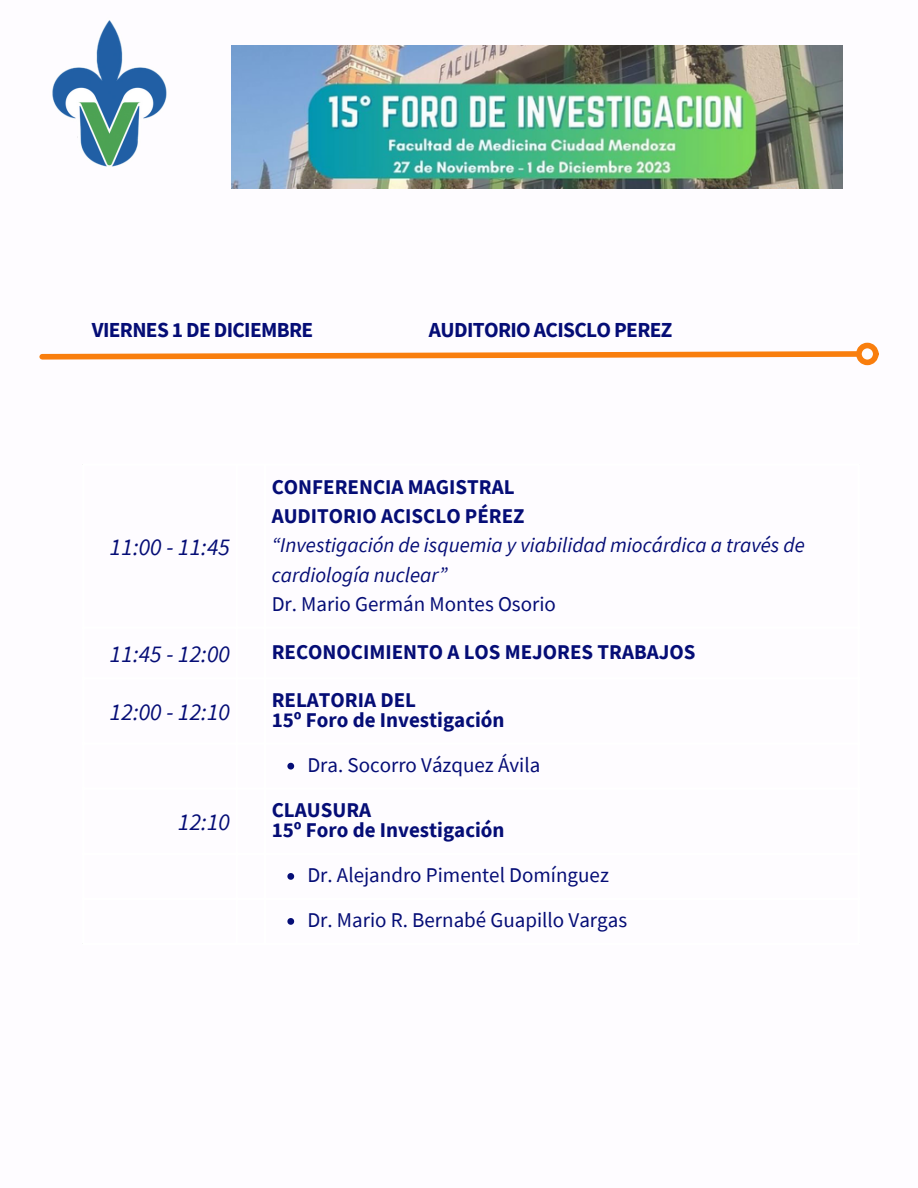
<style>
.page{position:relative;width:918px;height:1188px;background:#fff}
.page>*{position:absolute;margin:0;border:0;box-sizing:border-box;transform-origin:0 0}
.t1{font:italic 24px "Source Sans Pro";color:#050d76}
.t2{font:700 21.45px "Source Sans Pro";letter-spacing:-.03em;color:#050d76}
.t3{font:700 21px "Source Sans Pro";color:#050d76}
.t4{font:21px "Source Sans Pro";color:#050d76}
.t5{font:italic 21px/29.2px "Source Sans Pro";color:#050d76}
</style>
<div class="page">
<img style="left:52px;top:20px;width:115px;height:147px">
<svg style="left:39px;top:348px;width:820px;height:14px"></svg>
<div style="left:856px;top:343px;width:23px;height:22px;border:6px solid #f97e0d;border-radius:50%"></div>
<img style="left:231px;top:46px;width:611px;height:142px">
<svg style="left:287px;top:763px;width:7px;height:7px"></svg>
<svg style="left:287px;top:873px;width:7px;height:7px"></svg>
<svg style="left:287px;top:918px;width:7px;height:7px"></svg>
<p class="t2" style="left:92px;top:316px;width:223px">VIERNES 1 DE DICIEMBRE</p>
<p class="t2" style="left:429px;top:316px;width:245px">AUDITORIO ACISCLO PEREZ</p>
<p class="t1" style="left:110px;top:531px;width:122px">11:00 - 11:45</p>
<p class="t3" style="left:272px;top:473px;width:244px">CONFERENCIA MAGISTRAL</p>
<p class="t3" style="left:272px;top:502px;width:254px">AUDITORIO ACISCLO PÉREZ</p>
<p class="t5" style="left:272px;top:530px;width:535px">“Investigación de isquemia y viabilidad miocárdica a través de cardiología nuclear”</p>
<p class="t4" style="left:272px;top:590px;width:286px">Dr. Mario Germán Montes Osorio</p>
<p class="t1" style="left:110px;top:638px;width:122px">11:45 - 12:00</p>
<p class="t3" style="left:272px;top:639px;width:425px">RECONOCIMIENTO A LOS MEJORES TRABAJOS</p>
<p class="t1" style="left:110px;top:696px;width:122px">12:00 - 12:10</p>
<p class="t1" style="left:178px;top:807px;width:53px">12:10</p>
<p class="t3" style="left:272px;top:686px;width:146px">RELATORIA DEL</p>
<p class="t3" style="left:272px;top:706px;width:234px">15º Foro de Investigación</p>
<p class="t4" style="left:307px;top:751px;width:235px">Dra. Socorro Vázquez Ávila</p>
<p class="t3" style="left:272px;top:796px;width:101px">CLAUSURA</p>
<p class="t3" style="left:272px;top:816px;width:234px">15º Foro de Investigación</p>
<p class="t4" style="left:307px;top:861px;width:303px">Dr. Alejandro Pimentel Domínguez</p>
<p class="t4" style="left:307px;top:906px;width:321px">Dr. Mario R. Bernabé Guapillo Vargas</p>
</div>
